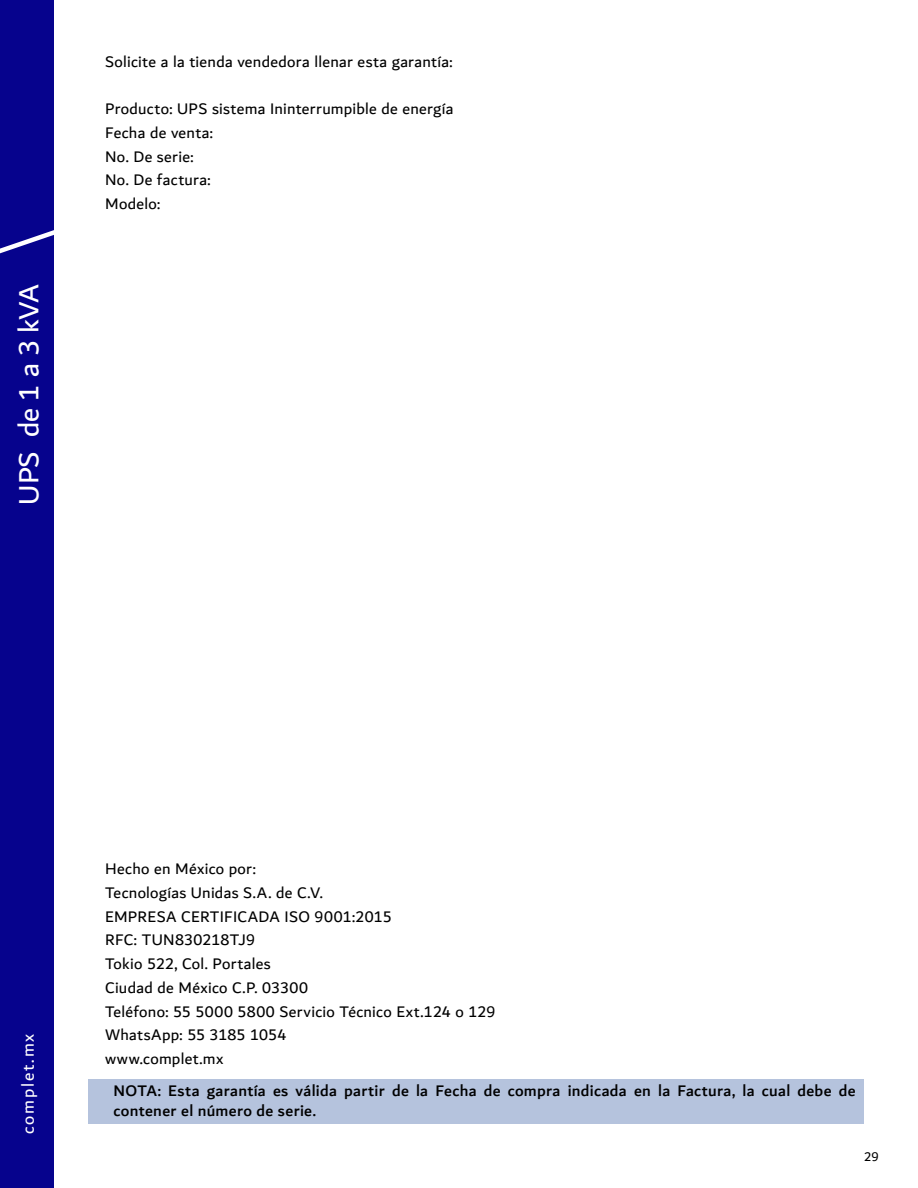
<style>
.page{position:relative;width:918px;height:1188px;background:#fff}
.page>*{position:absolute;margin:0;border:0;box-sizing:border-box;transform-origin:0 0}
.t1{font:30px "Dubai";letter-spacing:-.015em;color:#fff}
.t2{font:18px "Dubai";letter-spacing:.1em;color:#fff}
.t3{font:16.5px/23.7px "Dubai";letter-spacing:.015em;color:#000}
.t4{font:500 16.5px/19.5px "Dubai";letter-spacing:.02em;color:#000}
.t5{font:13.5px "Dubai";color:#000}
</style>
<div class="page">
<div style="left:0;top:0;width:54px;height:1188px;background:#06038d"></div>
<svg style="left:0;top:230px;width:54px;height:24px"></svg>
<div style="left:88px;top:1080px;width:776px;height:44px;background:#b5c3dd"></div>
<h1 class="t1" style="left:10px;top:505px;width:222px;rotate:-90deg">UPS de 1 a 3 kVA</h1>
<p class="t3" style="left:105px;top:49px;width:349px">Solicite a la tienda vendedora llenar esta garantía:</p>
<p class="t3" style="left:105px;top:96px;width:350px">Producto: UPS sistema Ininterrumpible de energía<br>Fecha de venta:<br>No. De serie:<br>No. De factura:<br>Modelo:</p>
<p class="t2" style="left:17px;top:1134px;width:102px;rotate:-90deg">complet.mx</p>
<p class="t3" style="left:105px;top:857px;width:392px">Hecho en México por:<br>Tecnologías Unidas S.A. de C.V.<br>EMPRESA CERTIFICADA ISO 9001:2015<br>RFC: TUN830218TJ9<br>Tokio 522, Col. Portales<br>Ciudad de México C.P. 03300<br>Teléfono: 55 5000 5800 Servicio Técnico Ext.124 o 129<br>WhatsApp: 55 3185 1054<br>www.complet.mx</p>
<p class="t4" style="left:114px;top:1081px;width:743px">NOTA: Esta garantía es válida partir de la Fecha de compra indicada en la Factura, la cual debe de contener el número de serie.</p>
<p class="t5" style="left:864px;top:1148px;width:16px">29</p>
</div>
